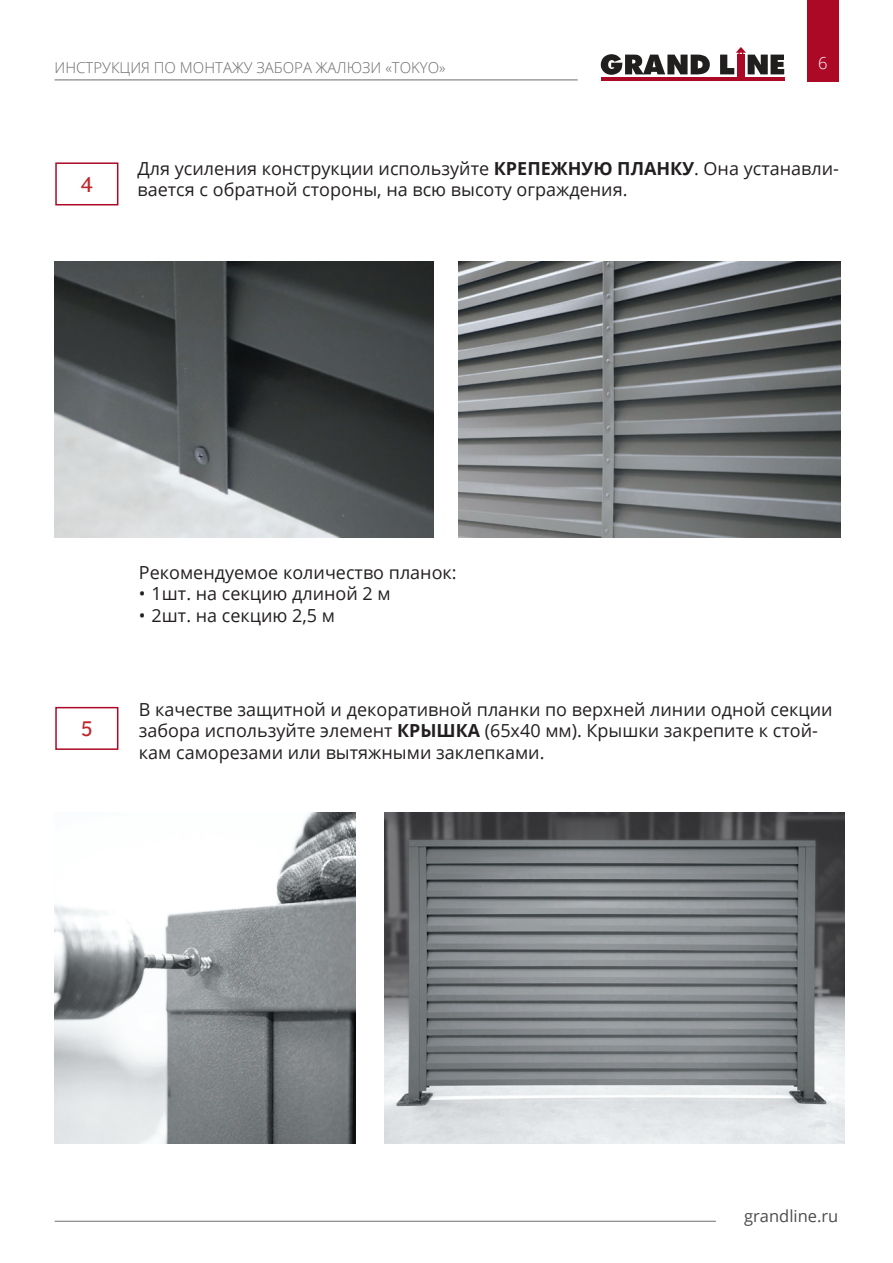
<style>
.page{position:relative;width:893px;height:1263px;background:#fff}
.page>*{position:absolute;margin:0;border:0;box-sizing:border-box;transform-origin:0 0}
.t1{font:21px "Red Ring";color:#be262c}
.t2{font:18px/21.6px "Open Sans";color:#231f20}
.t3{font:16.5px "Open Sans";color:#4b4c4d}
.t4{font:300 16.5px "Open Sans";color:#fff}
.t5{font:300 15px "Open Sans";color:#6c6d70}
.s1{font-weight:700}
</style>
<div class="page">
<div style="left:807px;top:0;width:31px;height:81px;background:#ac0926"></div>
<div style="left:737px;top:55px;width:7px;height:24px;background:#ac0926"></div>
<hr style="left:601px;top:77px;width:183px;height:3px;background:#ac0926">
<svg style="left:601px;top:54px;width:109px;height:21px"></svg>
<svg style="left:720px;top:47px;width:64px;height:27px"></svg>
<hr style="left:55px;top:80px;width:523px;height:1px;background:#6c6d70">
<hr style="left:55px;top:1221px;width:661px;height:1px;background:#6c6d70">
<div style="left:55px;top:162px;width:63px;height:43px;border:2px solid #ac0926"></div>
<div style="left:55px;top:707px;width:63px;height:43px;border:2px solid #ac0926"></div>
<img style="left:458px;top:261px;width:382px;height:277px">
<img style="left:385px;top:812px;width:459px;height:332px">
<img style="left:54px;top:261px;width:380px;height:277px">
<img style="left:54px;top:812px;width:301px;height:332px">
<p class="t5" style="left:55px;top:58px;width:393px">ИНСТРУКЦИЯ ПО МОНТАЖУ ЗАБОРА ЖАЛЮЗИ «TOKYO»</p>
<p class="t4" style="left:818px;top:52px;width:11px">6</p>
<p class="t1" style="left:81px;top:171px;width:13px">4</p>
<p class="t2" style="left:138px;top:157px;width:703px">Для усиления конструкции используйте <span class="s1">КРЕПЕЖНУЮ ПЛАНКУ</span>. Она устанавли&shy;вается с обратной стороны, на всю высоту ограждения.</p>
<p class="t1" style="left:81px;top:716px;width:13px">5</p>
<p class="t2" style="left:139px;top:561px;width:319px">Рекомендуемое количество планок:</p>
<p class="t2" style="left:139px;top:583px;width:253px">• 1шт. на секцию длиной 2 м</p>
<p class="t2" style="left:139px;top:604px;width:198px">• 2шт. на секцию 2,5 м</p>
<p class="t2" style="left:139px;top:698px;width:695px">В качестве защитной и декоративной планки по верхней линии одной секции забора используйте элемент <span class="s1">КРЫШКА</span> (65х40 мм). Крышки закрепите к стой&shy;кам саморезами или вытяжными заклепками.</p>
<p class="t3" style="left:744px;top:1204px;width:96px">grandline.ru</p>
</div>
